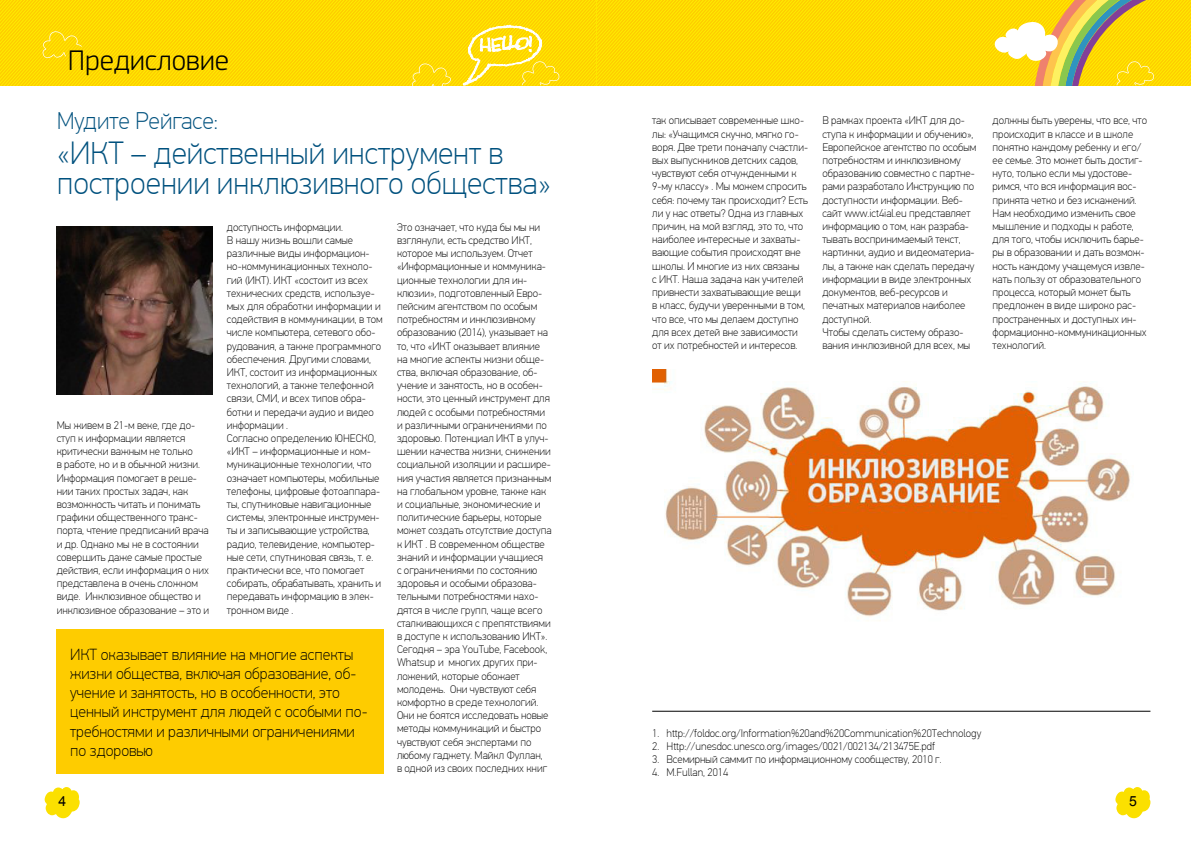
<style>
.page{position:relative;width:1191px;height:842px;background:#fff}
.page>*{position:absolute;margin:0;border:0;box-sizing:border-box;transform-origin:0 0}
.t1{font:100 32px/30px "PF Din Text Pro";color:#00517e}
.t2{font:300 29.5px "PF Square Sans Pro";color:#000}
.t3{font:100 24px "PF Din Text Pro";color:#00517e}
.t4{font:100 16px/19.2px "PF Din Text Pro";color:#000}
.t5{font:14px "Arial";color:#000}
.t6{font:100 11px/13.2px "PF Din Text Pro";color:#000}
</style>
<div class="page">
<svg style="left:1115px;top:787px;width:35px;height:31px"></svg>
<svg style="left:45px;top:787px;width:35px;height:31px"></svg>
<div style="left:56px;top:629px;width:327px;height:145px;background:#fecc00"></div>
<img style="left:57px;top:226px;width:156px;height:168px">
<img style="left:652px;top:369px;width:479px;height:252px">
<hr style="left:652px;top:711px;width:498px;height:1px;background:#000">
<svg style="left:596px;top:0;width:392px;height:85px;background:#fed900"></svg>
<svg style="left:1px;top:0;width:392px;height:85px;background:#fed900"></svg>
<svg style="left:42px;top:31px;width:40px;height:27px"></svg>
<svg style="left:988px;top:0;width:203px;height:85px;background:#ecd033"></svg>
<svg style="left:393px;top:0;width:203px;height:86px;background:#fedb0f"></svg>
<h2 class="t2" style="left:68px;top:51px;width:163px">Предисловие</h2>
<h3 class="t3" style="left:57px;top:107px;width:163px">Мудите Рейгасе:</h3>
<h1 class="t1" style="left:57px;top:139px;width:495px">«ИКТ – действенный инструмент в построении инклюзивного общества»</h1>
<p class="t6" style="left:57px;top:418px;width:154px">Мы живем в 21-м веке, где до&shy;ступ к информации является критически важным не только<br>в работе, но и в обычной жизни.<br>Информация помогает в реше&shy;нии таких простых задач, как возможность читать и понимать графики общественного транс&shy;порта, чтение предписаний врача и др. Однако мы не в состоянии совершить даже самые простые действия, если информация о них представлена в очень сложном виде. Инклюзивное общество и инклюзивное образование – это и</p>
<p class="t6" style="left:227px;top:221px;width:157px">доступность информации.<br>В нашу жизнь вошли самые различные виды информацион&shy;но-коммуникационных техноло&shy;гий (ИКТ). ИКТ «состоит из всех технических средств, используе&shy;мых для обработки информации и содействия в коммуникации, в том числе компьютера, сетевого обо&shy;рудования, а также программного обеспечения. Другими словами,<br>ИКТ, состоит из информационных технологий, а также телефонной связи, СМИ, и всех типов обра&shy;ботки и передачи аудио и видео информации .<br>Согласно определению ЮНЕСКО, «ИКТ – информационные и ком&shy;муникационные технологии, что означает компьютеры, мобильные телефоны, цифровые фотоаппара&shy;ты, спутниковые навигационные системы, электронные инструмен&shy;ты и записывающие устройства, радио, телевидение, компьютер&shy;ные сети, спутниковая связь, т. е. практически все, что помогает собирать, обрабатывать, хранить и передавать информацию в элек&shy;тронном виде .</p>
<h3 class="t4" style="left:70px;top:645px;width:299px">ИКТ оказывает влияние на многие аспекты жизни общества, включая образование, об&shy;учение и занятость, но в особенности, это ценный инструмент для людей с особыми по&shy;требностями и различными ограничениями по здоровью</h3>
<p class="t6" style="left:397px;top:221px;width:156px">Это означает, что куда бы мы ни взглянули, есть средство ИКТ, которое мы используем. Отчет «Информационные и коммуника&shy;ционные технологии для ин&shy;клюзии», подготовленный Евро&shy;пейским агентством по особым потребностям и инклюзивному образованию (2014), указывает на то, что «ИКТ оказывает влияние на многие аспекты жизни обще&shy;ства, включая образование, об&shy;учение и занятость, но в особен&shy;ности, это ценный инструмент для людей с особыми потребностями и различными ограничениями по здоровью. Потенциал ИКТ в улуч&shy;шении качества жизни, снижении социальной изоляции и расшире&shy;ния участия является признанным на глобальном уровне, также как и социальные, экономические и политические барьеры, которые может создать отсутствие доступа к ИКТ . В современном обществе знаний и информации учащиеся<br>с ограничениями по состоянию здоровья и особыми образова&shy;тельными потребностями нахо&shy;дятся в числе групп, чаще всего сталкивающихся с препятствиями в доступе к использованию ИКТ».<br>Сегодня – эра YouTube, Facebook,<br>Whatsup и многих других при&shy;ложений, которые обожает молодежь. Они чувствуют себя комфортно в среде технологий.<br>Они не боятся исследовать новые методы коммуникаций и быстро чувствуют себя экспертами по любому гаджету. Майкл Фуллан,<br>в одной из своих последних книг</p>
<p class="t6" style="left:652px;top:114px;width:157px">так описывает современные шко&shy;лы: «Учащимся скучно, мягко го&shy;воря. Две трети поначалу счастли&shy;вых выпускников детских садов, чувствуют себя отчужденными к<br>9-му классу» . Мы можем спросить себя: почему так происходит? Есть ли у нас ответы? Одна из главных причин, на мой взгляд, это то, что наиболее интересные и захваты&shy;вающие события происходят вне школы. И многие из них связаны<br>с ИКТ. Наша задача как учителей привнести захватывающие вещи в класс, будучи уверенными в том, что все, что мы делаем доступно для всех детей вне зависимости от их потребностей и интересов.</p>
<p class="t6" style="left:822px;top:114px;width:155px">В рамках проекта «ИКТ для до&shy;ступа к информации и обучению»,<br>Европейское агентство по особым потребностям и инклюзивному образованию совместно с партне&shy;рами разработало Инструкцию по доступности информации. Веб&shy;сайт www.ict4ial.eu представляет информацию о том, как разраба&shy;тывать воспринимаемый текст, картинки, аудио и видеоматериа&shy;лы, а также как сделать передачу информации в виде электронных документов, веб-ресурсов и печатных материалов наиболее доступной.<br>Чтобы сделать систему образо&shy;вания инклюзивной для всех, мы</p>
<p class="t6" style="left:992px;top:114px;width:156px">должны быть уверены, что все, что происходит в классе и в школе понятно каждому ребенку и его/ ее семье. Это может быть достиг&shy;нуто, только если мы удостове&shy;римся, что вся информация вос&shy;принята четко и без искажений.<br>Нам необходимо изменить свое мышление и подходы к работе, для того, чтобы исключить барье&shy;ры в образовании и дать возмож&shy;ность каждому учащемуся извле&shy;кать пользу от образовательного процесса, который может быть предложен в виде широко рас&shy;пространенных и доступных ин&shy;формационно-коммуникационных технологий.</p>
<p class="t6" style="left:652px;top:726px;width:330px">1. http://foldoc.org/Information%20and%20Communication%20Technology</p>
<p class="t6" style="left:652px;top:740px;width:284px">2. Http://unesdoc.unesco.org/images/0021/002134/213475E.pdf</p>
<p class="t6" style="left:652px;top:753px;width:291px">3. Всемирный саммит по информационному сообществу, 2010 г.</p>
<p class="t6" style="left:652px;top:766px;width:77px">4. M.Fullan, 2014</p>
<p class="t5" style="left:58px;top:792px;width:9px">4</p>
<p class="t5" style="left:1129px;top:792px;width:9px">5</p>
</div>
